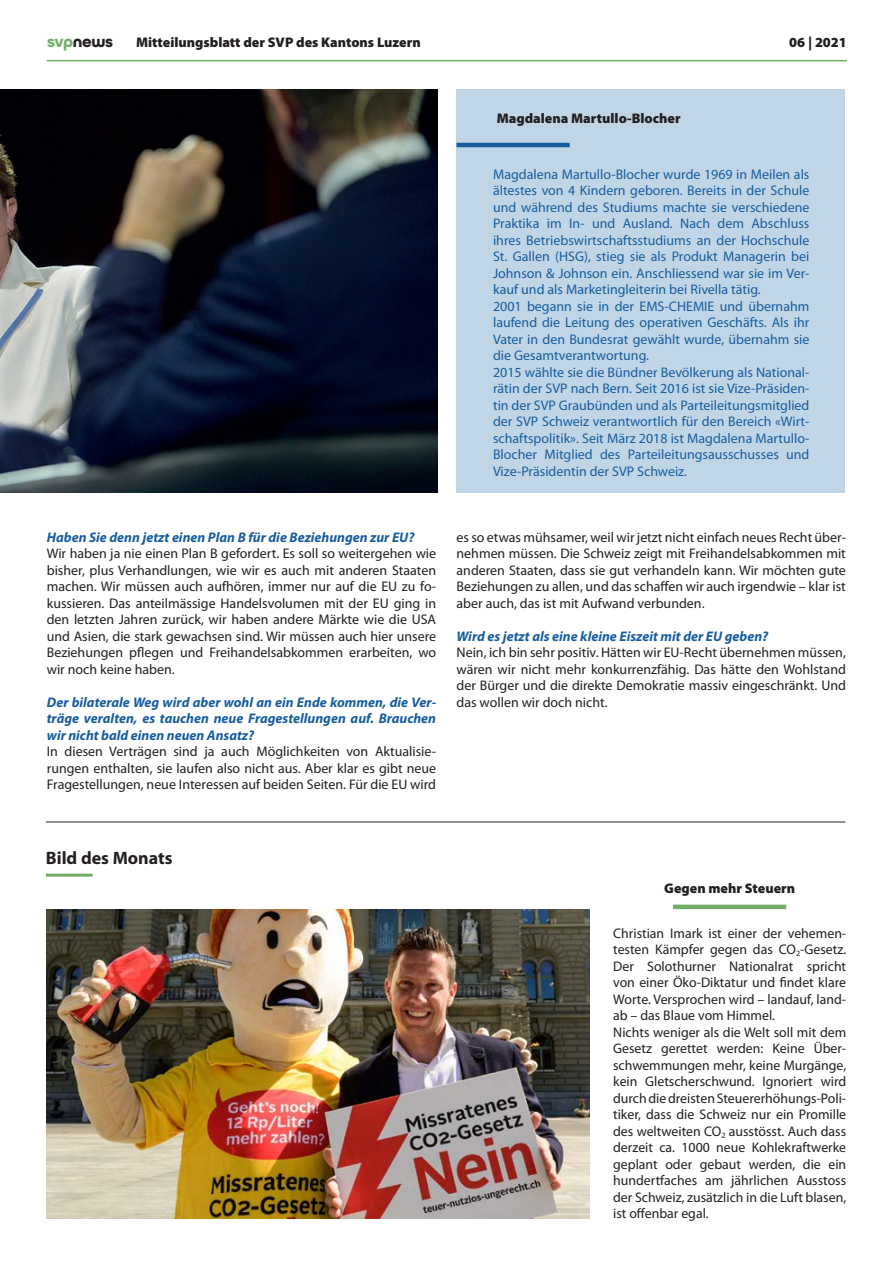
<style>
.page{position:relative;width:893px;height:1263px;background:#fff}
.page>*{position:absolute;margin:0;border:0;box-sizing:border-box;transform-origin:0 0}
.t1{font:700 18px "Myriad Pro";color:#231f20}
.t2{font:700 16.5px "All Round Gothic";letter-spacing:-.02em;color:#231f20}
.t3{font:13.95px/16.5px "Myriad Pro";color:#231f20;text-align:justify}
.t4{font:13.95px/16.5px "Myriad Pro";color:#175d9e}
.t5{font:italic 700 13.95px/16.5px "Myriad Pro";color:#175d9e;text-align:justify}
.t6{font:900 13.95px "Myriad Pro";color:#231f20}
.s1{color:#73ae69}
</style>
<div class="page">
<hr style="left:47px;top:60px;width:800px;height:1px;background:#73ae69">
<hr style="left:46px;top:822px;width:799px;height:1px;background:#231f20">
<hr style="left:46px;top:874px;width:47px;height:3px;background:#73ae69">
<img style="left:0;top:89px;width:438px;height:403px">
<div style="left:457px;top:89px;width:388px;height:403px;background:#c0d6e7"></div>
<hr style="left:457px;top:143px;width:113px;height:4px;background:#175d9e">
<img style="left:47px;top:909px;width:543px;height:309px">
<div style="left:673px;top:904px;width:113px;height:5px;background:#73ae69"></div>
<p class="t2" style="left:47px;top:32px;width:67px"><span class="s1">svp</span>news</p>
<p class="t6" style="left:136px;top:34px;width:286px">Mitteilungsblatt der SVP des Kantons Luzern</p>
<p class="t6" style="left:789px;top:34px;width:59px">06 | 2021</p>
<p class="t6" style="left:497px;top:111px;width:185px">Magdalena Martullo-Blocher</p>
<p class="t4" style="left:493px;top:166px;width:318px">Magdalena Martullo-Blocher wurde 1969 in Meilen als ältestes von 4 Kindern geboren. Bereits in der Schule und während des Studiums machte sie verschiedene Praktika im In- und Ausland. Nach dem Abschluss ihres Betriebswirtschaftsstudiums an der Hochschule St. Gallen (HSG), stieg sie als Produkt Managerin bei Johnson &amp; Johnson ein. Anschliessend war sie im Ver&shy;kauf und als Marketingleiterin bei Rivella tätig.<br>2001 begann sie in der EMS-CHEMIE und übernahm laufend die Leitung des operativen Geschäfts. Als ihr Vater in den Bundesrat gewählt wurde, übernahm sie die Gesamtverantwortung.<br>2015 wählte sie die Bündner Bevölkerung als National&shy;rätin der SVP nach Bern. Seit 2016 ist sie Vize-Präsiden&shy;tin der SVP Graubünden und als Parteileitungsmitglied der SVP Schweiz verantwortlich für den Bereich «Wirt&shy;schaftspolitik». Seit März 2018 ist Magdalena Martullo-Blocher Mitglied des Parteileitungsausschusses und Vize-Präsidentin der SVP Schweiz.</p>
<p class="t5" style="left:47px;top:529px;width:369px">Haben Sie denn jetzt einen Plan B für die Beziehungen zur EU?</p>
<p class="t3" style="left:47px;top:546px;width:391px">Wir haben ja nie einen Plan B gefordert. Es soll so weitergehen wie bisher, plus Verhandlungen, wie wir es auch mit anderen Staaten machen. Wir müssen auch aufhören, immer nur auf die EU zu fo&shy;kussieren. Das anteilmässige Handelsvolumen mit der EU ging in den letzten Jahren zurück, wir haben andere Märkte wie die USA und Asien, die stark gewachsen sind. Wir müssen auch hier unsere Beziehungen pflegen und Freihandelsabkommen erarbeiten, wo wir noch keine haben.</p>
<p class="t5" style="left:47px;top:694px;width:391px">Der bilaterale Weg wird aber wohl an ein Ende kommen, die Ver&shy;träge veralten, es tauchen neue Fragestellungen auf. Brauchen wir nicht bald einen neuen Ansatz?</p>
<p class="t3" style="left:47px;top:744px;width:391px">In diesen Verträgen sind ja auch Möglichkeiten von Aktualisie&shy;rungen enthalten, sie laufen also nicht aus. Aber klar es gibt neue Fragestellungen, neue Interessen auf beiden Seiten. Für die EU wird</p>
<p class="t3" style="left:457px;top:529px;width:391px">es so etwas mühsamer, weil wir jetzt nicht einfach neues Recht über&shy;nehmen müssen. Die Schweiz zeigt mit Freihandelsabkommen mit anderen Staaten, dass sie gut verhandeln kann. Wir möchten gute Beziehungen zu allen, und das schaffen wir auch irgendwie – klar ist aber auch, das ist mit Aufwand verbunden.</p>
<p class="t5" style="left:457px;top:628px;width:313px">Wird es jetzt als eine kleine Eiszeit mit der EU geben?</p>
<p class="t3" style="left:457px;top:645px;width:391px">Nein, ich bin sehr positiv. Hätten wir EU-Recht übernehmen müssen, wären wir nicht mehr konkurrenzfähig. Das hätte den Wohlstand der Bürger und die direkte Demokratie massiv eingeschränkt. Und das wollen wir doch nicht.</p>
<p class="t1" style="left:46px;top:848px;width:128px">Bild des Monats</p>
<p class="t6" style="left:664px;top:880px;width:133px">Gegen mehr Steuern</p>
<p class="t3" style="left:613px;top:925px;width:235px;text-align:left">Christian Imark ist einer der vehemen&shy;testen Kämpfer gegen das CO<sub>2</sub>-Gesetz.<br>Der Solothurner Nationalrat spricht von einer Öko-Diktatur und findet klare Worte. Versprochen wird – landauf, land&shy;ab – das Blaue vom Himmel.<br>Nichts weniger als die Welt soll mit dem Gesetz gerettet werden: Keine Über&shy;schwemmungen mehr, keine Murgänge, kein Gletscherschwund. Ignoriert wird durch die dreisten Steuererhöhungs-Poli&shy;tiker, dass die Schweiz nur ein Promille des weltweiten CO<sub>2</sub> ausstösst. Auch dass derzeit ca. 1000 neue Kohlekraftwerke geplant oder gebaut werden, die ein hundertfaches am jährlichen Ausstoss der Schweiz, zusätzlich in die Luft blasen, ist offenbar egal.</p>
</div>
